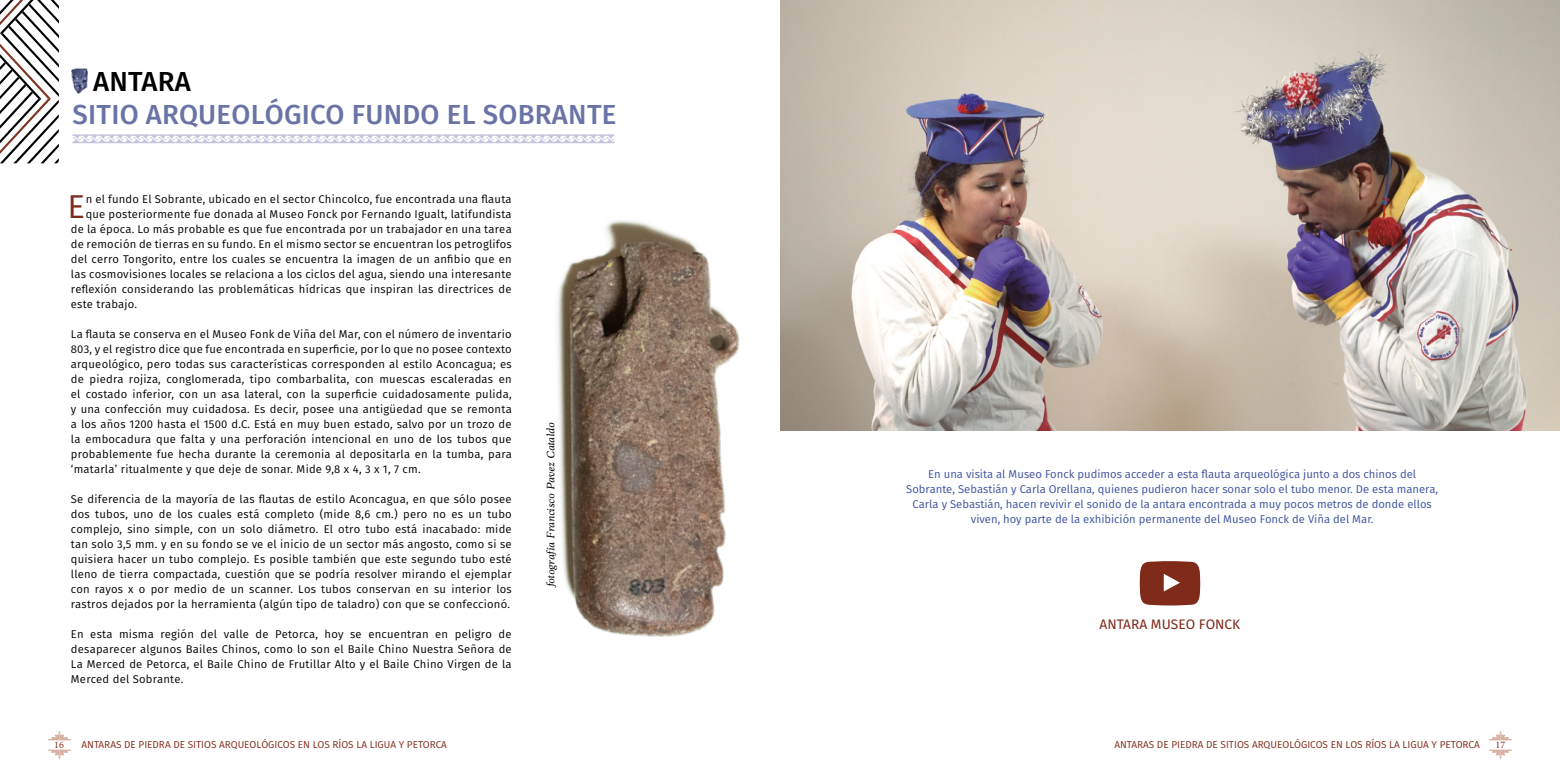
<style>
.page{position:relative;width:1560px;height:780px;background:#fff}
.page>*{position:absolute;margin:0;border:0;box-sizing:border-box;transform-origin:0 0}
.t1{font:33px "Fira Sans";color:#802a1a}
.t2{font:500 27.5px "Fira Sans";letter-spacing:.01em;color:#6973a6}
.t3{font:500 27.5px "Fira Sans";letter-spacing:.01em;color:#000}
.t4{font:13.75px "Fira Sans";color:#802a1a}
.t5{font:11.25px/15px "Fira Sans";letter-spacing:.02em;color:#000;text-align:justify}
.t6{font:11.25px/15px "Fira Sans";color:#3c509e;text-align:center}
.t7{font:italic 11.25px "Anko";letter-spacing:-.005em;color:#000}
.t8{font:10px "Fira Sans";color:#802a1a}
.t9{font:10px "Minion Pro";color:#802a1a}
</style>
<div class="page">
<svg style="left:0;top:0;width:59px;height:163px"></svg>
<img style="left:780px;top:0;width:779px;height:430px">
<img style="left:71px;top:68px;width:17px;height:26px">
<svg style="left:72px;top:134px;width:542px;height:9px"></svg>
<img style="left:557px;top:183px;width:345px;height:454px">
<svg style="left:1139px;top:561px;width:60px;height:44px"></svg>
<svg style="left:1489px;top:730px;width:22px;height:10px"></svg>
<svg style="left:1489px;top:749px;width:22px;height:10px"></svg>
<svg style="left:48px;top:730px;width:23px;height:10px"></svg>
<svg style="left:48px;top:749px;width:23px;height:10px"></svg>
<h2 class="t3" style="left:93px;top:60px;width:99px">ANTARA</h2>
<h2 class="t2" style="left:72px;top:93px;width:545px">SITIO ARQUEOLÓGICO FUNDO EL SOBRANTE</h2>
<h1 class="t1" style="left:67px;top:182px;width:19px">E</h1>
<p class="t5" style="left:86px;top:191px;width:427px">n el fundo El Sobrante, ubicado en el sector Chincolco, fue encontrada una flauta</p>
<p class="t5" style="left:86px;top:206px;width:427px">que posteriormente fue donada al Museo Fonck por Fernando Igualt, latifundista</p>
<p class="t5" style="left:71px;top:221px;width:442px">de la época. Lo más probable es que fue encontrada por un trabajador en una tarea</p>
<p class="t5" style="left:71px;top:236px;width:442px">de remoción de tierras en su fundo. En el mismo sector se encuentran los petroglifos</p>
<p class="t5" style="left:71px;top:251px;width:442px">del cerro Tongorito, entre los cuales se encuentra la imagen de un anfibio que en</p>
<p class="t5" style="left:71px;top:266px;width:442px">las cosmovisiones locales se relaciona a los ciclos del agua, siendo una interesante</p>
<p class="t5" style="left:71px;top:281px;width:442px">reflexión considerando las problemáticas hídricas que inspiran las directrices de</p>
<p class="t5" style="left:71px;top:296px;width:68px">este trabajo.</p>
<p class="t5" style="left:71px;top:326px;width:442px">La flauta se conserva en el Museo Fonk de Viña del Mar, con el número de inventario 803, y el registro dice que fue encontrada en superficie, por lo que no posee contexto arqueológico, pero todas sus características corresponden al estilo Aconcagua; es de piedra rojiza, conglomerada, tipo combarbalita, con muescas escaleradas en el costado inferior, con un asa lateral, con la superficie cuidadosamente pulida, y una confección muy cuidadosa. Es decir, posee una antigüedad que se remonta a los años 1200 hasta el 1500 d.C. Está en muy buen estado, salvo por un trozo de la embocadura que falta y una perforación intencional en uno de los tubos que probablemente fue hecha durante la ceremonia al depositarla en la tumba, para ‘matarla’ ritualmente y que deje de sonar. Mide 9,8 x 4, 3 x 1, 7 cm.</p>
<p class="t5" style="left:71px;top:491px;width:442px">Se diferencia de la mayoría de las flautas de estilo Aconcagua, en que sólo posee dos tubos, uno de los cuales está completo (mide 8,6 cm.) pero no es un tubo complejo, sino simple, con un solo diámetro. El otro tubo está inacabado: mide tan solo 3,5 mm. y en su fondo se ve el inicio de un sector más angosto, como si se quisiera hacer un tubo complejo. Es posible también que este segundo tubo esté lleno de tierra compactada, cuestión que se podría resolver mirando el ejemplar con rayos x o por medio de un scanner. Los tubos conservan en su interior los rastros dejados por la herramienta (algún tipo de taladro) con que se confeccionó.</p>
<p class="t5" style="left:71px;top:626px;width:442px">En esta misma región del valle de Petorca, hoy se encuentran en peligro de desaparecer algunos Bailes Chinos, como lo son el Baile Chino Nuestra Señora de La Merced de Petorca, el Baile Chino de Frutillar Alto y el Baile Chino Virgen de la Merced del Sobrante.</p>
<p class="t7" style="left:544px;top:587px;width:166px;rotate:-90deg">fotografía Francisco Pavez Cataldo</p>
<p class="t6" style="left:906px;top:466px;width:533px">En una visita al Museo Fonck pudimos acceder a esta flauta arqueológica junto a dos chinos del Sobrante, Sebastián y Carla Orellana, quienes pudieron hacer sonar solo el tubo menor. De esta manera, Carla y Sebastián, hacen revivir el sonido de la antara encontrada a muy pocos metros de donde ellos viven, hoy parte de la exhibición permanente del Museo Fonck de Viña del Mar.</p>
<p class="t4" style="left:1099px;top:614px;width:142px">ANTARA MUSEO FONCK</p>
<p class="t8" style="left:82px;top:737px;width:367px">ANTARAS DE PIEDRA DE SITIOS ARQUEOLÓGICOS EN LOS RÍOS LA LIGUA Y PETORCA</p>
<p class="t8" style="left:1114px;top:737px;width:367px">ANTARAS DE PIEDRA DE SITIOS ARQUEOLÓGICOS EN LOS RÍOS LA LIGUA Y PETORCA</p>
<p class="t9" style="left:54px;top:738px;width:11px">16</p>
<p class="t9" style="left:1495px;top:738px;width:11px">17</p>
</div>
